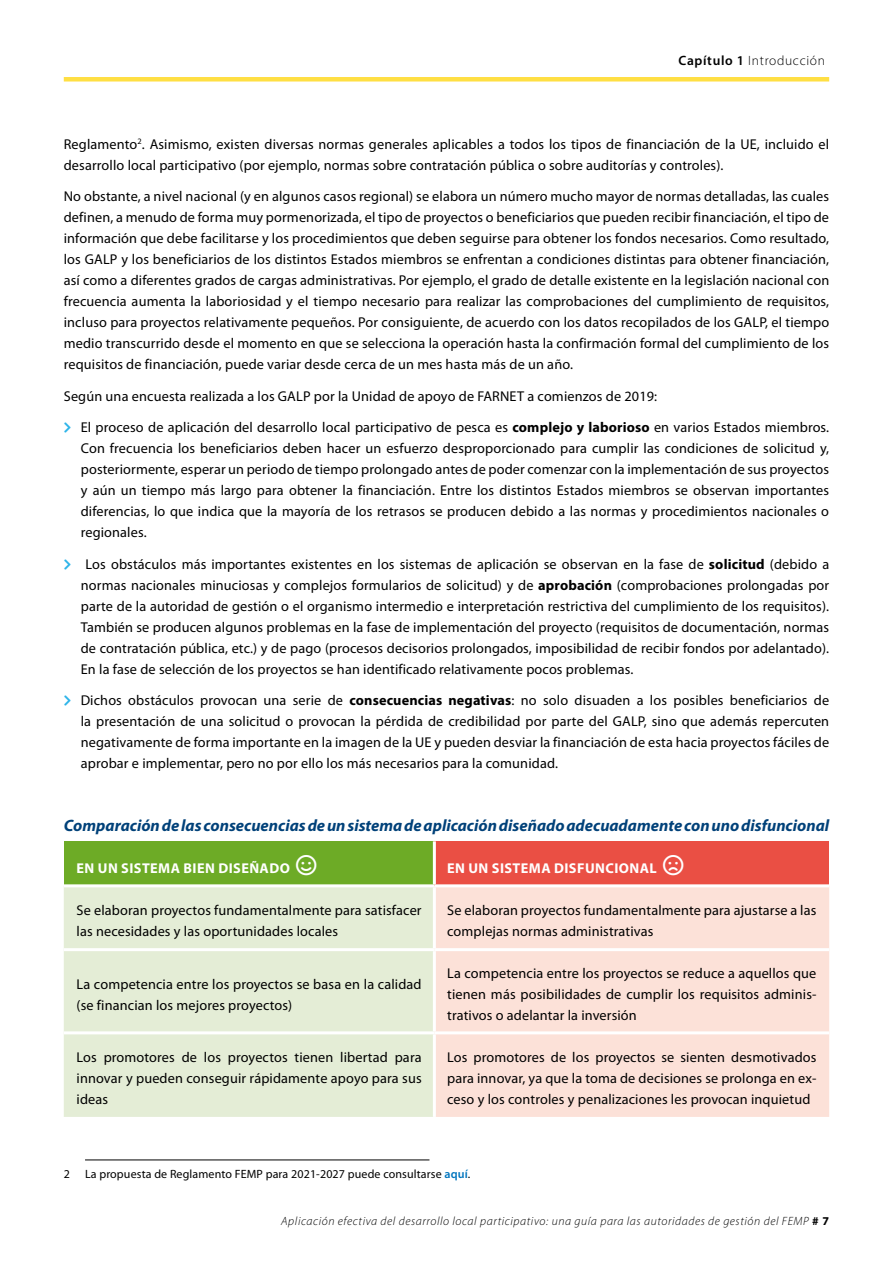
<style>
.page{position:relative;width:893px;height:1263px;background:#fff}
.page>*{position:absolute;margin:0;border:0;box-sizing:border-box;transform-origin:0 0}
.Titre_TAB{font:italic 700 16.5px "Myriad Pro";color:#004179}
._1-Myriad_Pro-body{font:14.25px/21px "Myriad Pro";letter-spacing:.01em;color:#000;text-align:justify}
._1-Myriad_Pro-body-2{font:700 14.25px "Myriad Pro";letter-spacing:.03em;color:#fff}
.t1{font:300 13.5px "Myriad Pro";letter-spacing:.05em;color:#000}
.t2{font:italic 300 12px "Myriad Pro";letter-spacing:.05em;color:#000}
.Notes{font:12px "Myriad Pro";letter-spacing:.01em;color:#000}
.s1{font-weight:600}
.s2{font-weight:700}
.s3{font-weight:600;color:#0075be}
.s4{font-weight:700;font-style:normal}
</style>
<div class="page">
<div style="left:64px;top:77px;width:765px;height:5px;background:#ffdf43"></div>
<div style="left:64px;top:841px;width:370px;height:45px;background:#6dab26"></div>
<div style="left:434px;top:841px;width:395px;height:45px;background:#ea4f44"></div>
<div style="left:64px;top:887px;width:369px;height:230px;background:#e4edd6"></div>
<div style="left:436px;top:887px;width:393px;height:230px;background:#fce1d8"></div>
<hr style="left:433px;top:841px;width:3px;height:43px;background:#fff">
<hr style="left:64px;top:948px;width:370px;height:3px;background:#fff">
<hr style="left:434px;top:948px;width:395px;height:3px;background:#fff">
<hr style="left:64px;top:1031px;width:370px;height:3px;background:#fff">
<hr style="left:434px;top:1031px;width:395px;height:3px;background:#fff">
<hr style="left:64px;top:884px;width:370px;height:3px;background:#fff">
<hr style="left:434px;top:884px;width:395px;height:3px;background:#fff">
<hr style="left:85px;top:1160px;width:344px;height:1px;background:#000">
<p class="t1" style="left:678px;top:52px;width:148px"><span class="s1">Capítulo 1</span> Introducción</p>
<p class="_1-Myriad_Pro-body" style="left:64px;top:133px;width:767px">Reglamento<sup>2</sup>. Asimismo, existen diversas normas generales aplicables a todos los tipos de financiación de la UE, incluido el desarrollo local participativo (por ejemplo, normas sobre contratación pública o sobre auditorías y controles).</p>
<p class="_1-Myriad_Pro-body" style="left:64px;top:185px;width:767px">No obstante, a nivel nacional (y en algunos casos regional) se elabora un número mucho mayor de normas detalladas, las cuales definen, a menudo de forma muy pormenorizada, el tipo de proyectos o beneficiarios que pueden recibir financiación, el tipo de información que debe facilitarse y los procedimientos que deben seguirse para obtener los fondos necesarios. Como resultado, los GALP y los beneficiarios de los distintos Estados miembros se enfrentan a condiciones distintas para obtener financiación, así como a diferentes grados de cargas administrativas. Por ejemplo, el grado de detalle existente en la legislación nacional con frecuencia aumenta la laboriosidad y el tiempo necesario para realizar las comprobaciones del cumplimiento de requisitos, incluso para proyectos relativamente pequeños. Por consiguiente, de acuerdo con los datos recopilados de los GALP, el tiempo medio transcurrido desde el momento en que se selecciona la operación hasta la confirmación formal del cumplimiento de los requisitos de financiación, puede variar desde cerca de un mes hasta más de un año.</p>
<p class="_1-Myriad_Pro-body" style="left:64px;top:385px;width:595px">Según una encuesta realizada a los GALP por la Unidad de apoyo de FARNET a comienzos de 2019:</p>
<p class="_1-Myriad_Pro-body" style="left:81px;top:416px;width:750px">El proceso de aplicación del desarrollo local participativo de pesca es <span class="s2">complejo y laborioso</span> en varios Estados miembros.<br>Con frecuencia los beneficiarios deben hacer un esfuerzo desproporcionado para cumplir las condiciones de solicitud y, posteriormente, esperar un periodo de tiempo prolongado antes de poder comenzar con la implementación de sus proyectos y aún un tiempo más largo para obtener la financiación. Entre los distintos Estados miembros se observan importantes diferencias, lo que indica que la mayoría de los retrasos se producen debido a las normas y procedimientos nacionales o regionales.</p>
<p class="_1-Myriad_Pro-body" style="left:81px;top:553px;width:750px;text-indent:5px">Los obstáculos más importantes existentes en los sistemas de aplicación se observan en la fase de <span class="s2">solicitud</span> (debido a normas nacionales minuciosas y complejos formularios de solicitud) y de <span class="s2">aprobación</span> (comprobaciones prolongadas por parte de la autoridad de gestión o el organismo intermedio e interpretación restrictiva del cumplimiento de los requisitos).<br>También se producen algunos problemas en la fase de implementación del proyecto (requisitos de documentación, normas de contratación pública, etc.) y de pago (procesos decisorios prolongados, imposibilidad de recibir fondos por adelantado).<br>En la fase de selección de los proyectos se han identificado relativamente pocos problemas.</p>
<p class="_1-Myriad_Pro-body" style="left:81px;top:689px;width:750px">Dichos obstáculos provocan una serie de <span class="s2">consecuencias negativas</span>: no solo disuaden a los posibles beneficiarios de la presentación de una solicitud o provocan la pérdida de credibilidad por parte del GALP, sino que además repercuten negativamente de forma importante en la imagen de la UE y pueden desviar la financiación de esta hacia proyectos fáciles de aprobar e implementar, pero no por ello los más necesarios para la comunidad.</p>
<p class="Titre_TAB" style="left:64px;top:815px;width:767px">Comparación de las consecuencias de un sistema de aplicación diseñado adecuadamente con uno disfuncional</p>
<p class="_1-Myriad_Pro-body-2" style="left:77px;top:859px;width:215px">EN UN SISTEMA BIEN DISEÑADO</p>
<p class="_1-Myriad_Pro-body-2" style="left:447px;top:859px;width:211px">EN UN SISTEMA DISFUNCIONAL</p>
<p class="_1-Myriad_Pro-body" style="left:77px;top:899px;width:347px">Se elaboran proyectos fundamentalmente para satisfacer las necesidades y las oportunidades locales</p>
<p class="_1-Myriad_Pro-body" style="left:447px;top:899px;width:371px">Se elaboran proyectos fundamentalmente para ajustarse a las complejas normas administrativas</p>
<p class="_1-Myriad_Pro-body" style="left:77px;top:973px;width:347px">La competencia entre los proyectos se basa en la calidad (se financian los mejores proyectos)</p>
<p class="_1-Myriad_Pro-body" style="left:447px;top:962px;width:371px">La competencia entre los proyectos se reduce a aquellos que tienen más posibilidades de cumplir los requisitos adminis&shy;trativos o adelantar la inversión</p>
<p class="_1-Myriad_Pro-body" style="left:77px;top:1046px;width:347px">Los promotores de los proyectos tienen libertad para innovar y pueden conseguir rápidamente apoyo para sus ideas</p>
<p class="_1-Myriad_Pro-body" style="left:447px;top:1046px;width:371px">Los promotores de los proyectos se sienten desmotivados para innovar, ya que la toma de decisiones se prolonga en ex&shy;ceso y los controles y penalizaciones les provocan inquietud</p>
<p class="Notes" style="left:64px;top:1166px;width:8px">2</p>
<p class="Notes" style="left:85px;top:1166px;width:387px">La propuesta de Reglamento FEMP para 2021-2027 puede consultarse <span class="s3">aquí</span>.</p>
<p class="t2" style="left:281px;top:1214px;width:549px">Aplicación efectiva del desarrollo local participativo: una guía para las autoridades de gestión del FEMP <span class="s4"># 7</span></p>
</div>
